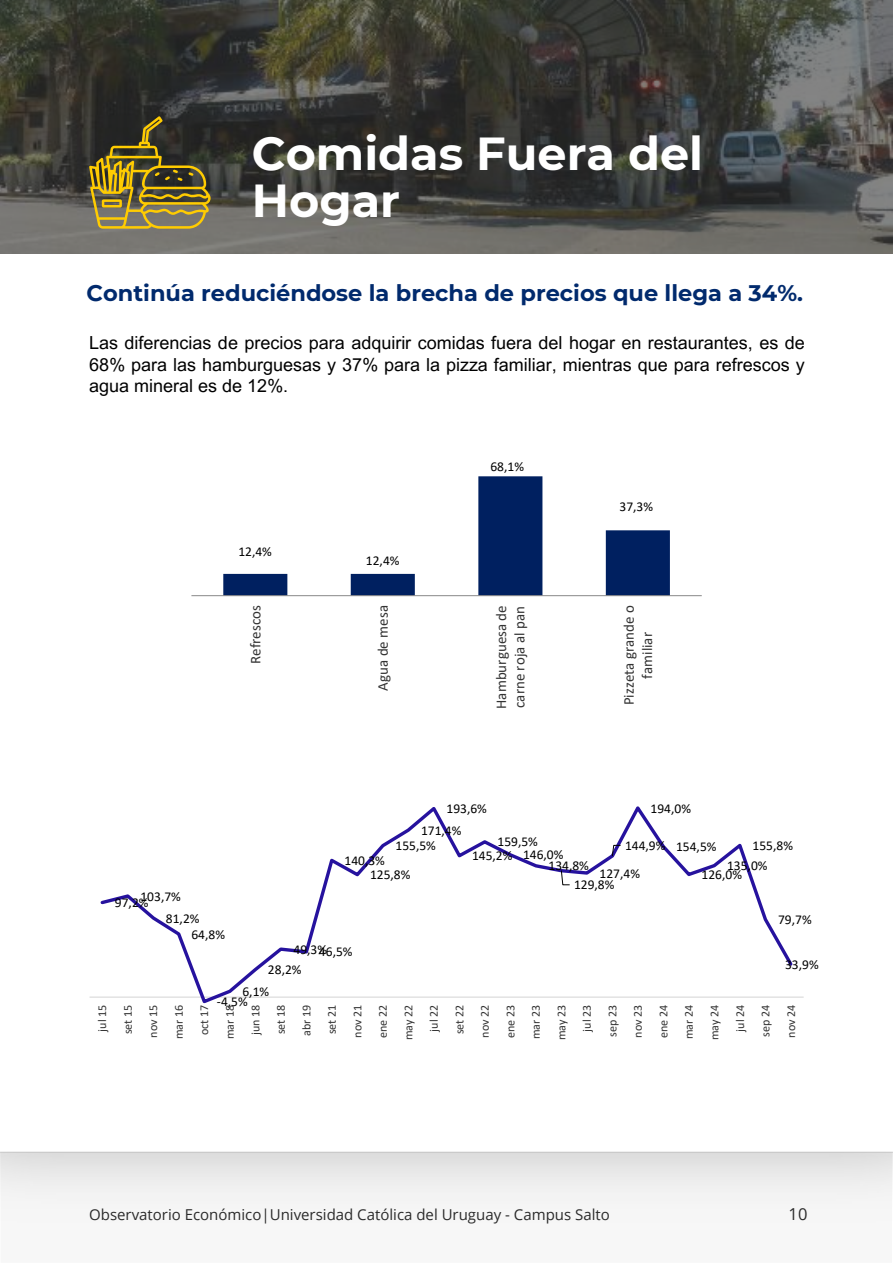
<style>
.page{position:relative;width:893px;height:1263px;background:#fff}
.page>*{position:absolute;margin:0;border:0;box-sizing:border-box;transform-origin:0 0}
.t1{font:700 46.2px/47.4px "Montserrat";color:#fff}
.t2{font:700 22.5px "Montserrat";color:#012a6d}
.t3{font:18px/21.3px "Arial MT Pro";color:#000;text-align:justify}
.t4{font:16.5px "Open Sans";color:#2b2b2b}
.t5{font:15px/18.3px "Calibri";letter-spacing:.005em;color:#333}
.t6{font:15px "Open Sans";color:#2b2b2b}
.t7{font:13.5px/21.9px "Calibri";color:#000}
.t8{font:12px/25.5px "Calibri";letter-spacing:-.005em;color:#333;text-align:right}
</style>
<div class="page">
<svg style="left:1px;top:1151px;width:891px;height:53px;fill:#ececec"></svg>
<svg style="left:1px;top:0;width:892px;height:253px;background:#454540"></svg>
<svg style="left:89px;top:116px;width:122px;height:113px;background:#695e2e"></svg>
<svg style="left:223px;top:476px;width:447px;height:119px"></svg>
<hr style="left:191px;top:595px;width:511px;height:1px;background:#898989">
<hr style="left:90px;top:996px;width:714px;height:2px;background:#d9d9d9">
<svg style="left:98px;top:806px;width:697px;height:198px"></svg>
<svg style="left:560px;top:870px;width:10px;height:15px"></svg>
<svg style="left:611px;top:845px;width:10px;height:12px"></svg>
<h1 class="t1" style="left:252px;top:127px;width:453px">Comidas Fuera del<br>Hogar</h1>
<h2 class="t2" style="left:87px;top:277px;width:718px">Continúa reduciéndose la brecha de precios que llega a 34%.</h2>
<h3 class="t3" style="left:89px;top:333px;width:717px">Las diferencias de precios para adquirir comidas fuera del hogar en restaurantes, es de 68% para las hamburguesas y 37% para la pizza familiar, mientras que para refrescos y agua mineral es de 12%.</h3>
<p class="t7" style="left:238px;top:540px;width:35px">12,4%</p>
<p class="t7" style="left:366px;top:549px;width:35px">12,4%</p>
<p class="t7" style="left:490px;top:455px;width:35px">68,1%</p>
<p class="t7" style="left:619px;top:495px;width:35px">37,3%</p>
<p class="t5" style="left:246px;top:664px;width:60px;rotate:-90deg">Refrescos</p>
<p class="t5" style="left:373px;top:691px;width:87px;rotate:-90deg">Agua de mesa</p>
<p class="t5" style="left:492px;top:709px;width:105px;rotate:-90deg">Hamburguesa de carne roja al pan</p>
<p class="t5" style="left:619px;top:705px;width:102px;text-align:center;rotate:-90deg">Pizzeta grande o familiar</p>
<p class="t7" style="left:650px;top:797px;width:42px">194,0%</p>
<p class="t7" style="left:701px;top:832px;width:42px;line-height:27.8px;text-indent:-26px">154,5%<br>126,0%</p>
<p class="t7" style="left:446px;top:797px;width:42px">193,6%</p>
<p class="t7" style="left:472px;top:844px;width:42px">145,2%</p>
<p class="t7" style="left:421px;top:819px;width:42px">171,4%</p>
<p class="t7" style="left:523px;top:835px;width:42px;line-height:13px;text-indent:-26px">159,5%<br>146,0%</p>
<p class="t7" style="left:574px;top:856px;width:42px;line-height:18.9px;text-indent:-26px">134,8%<br>129,8%</p>
<p class="t7" style="left:752px;top:834px;width:42px">155,8%</p>
<p class="t7" style="left:625px;top:834px;width:42px">144,9%</p>
<p class="t7" style="left:395px;top:834px;width:42px">155,5%</p>
<p class="t7" style="left:370px;top:853px;width:42px;line-height:14.1px;text-indent:-26px">140,3%<br>125,8%</p>
<p class="t7" style="left:727px;top:854px;width:42px">135,0%</p>
<p class="t7" style="left:599px;top:862px;width:42px">127,4%</p>
<p class="t7" style="left:166px;top:885px;width:35px;text-indent:-26px">103,7%<br>81,2%</p>
<p class="t7" style="left:191px;top:923px;width:35px">64,8%</p>
<p class="t7" style="left:115px;top:891px;width:35px">97,2%</p>
<p class="t7" style="left:778px;top:908px;width:35px">79,7%</p>
<p class="t7" style="left:785px;top:953px;width:35px">33,9%</p>
<p class="t8" style="left:89px;top:1040px;width:37px;rotate:-90deg">jul 15 set 15 nov 15 mar 16 oct 17 mar 18 jun 18 set 18 abr 19 set 21 nov 21 ene 22 may 22 jul 22 set 22 nov 22 ene 23 mar 23 may 23 jul 23 sep 23 nov 23 ene 24 mar 24 may 24 jul 24 sep 24 nov 24</p>
<p class="t7" style="left:293px;top:939px;width:61px">49,3%46,5%</p>
<p class="t7" style="left:268px;top:958px;width:35px">28,2%</p>
<p class="t7" style="left:242px;top:980px;width:28px">6,1%</p>
<p class="t7" style="left:217px;top:990px;width:32px">-4,5%</p>
<p class="t6" style="left:89px;top:1204px;width:522px">Observatorio Económico|Universidad Católica del Uruguay - Campus Salto</p>
<p class="t4" style="left:789px;top:1202px;width:20px">10</p>
</div>
